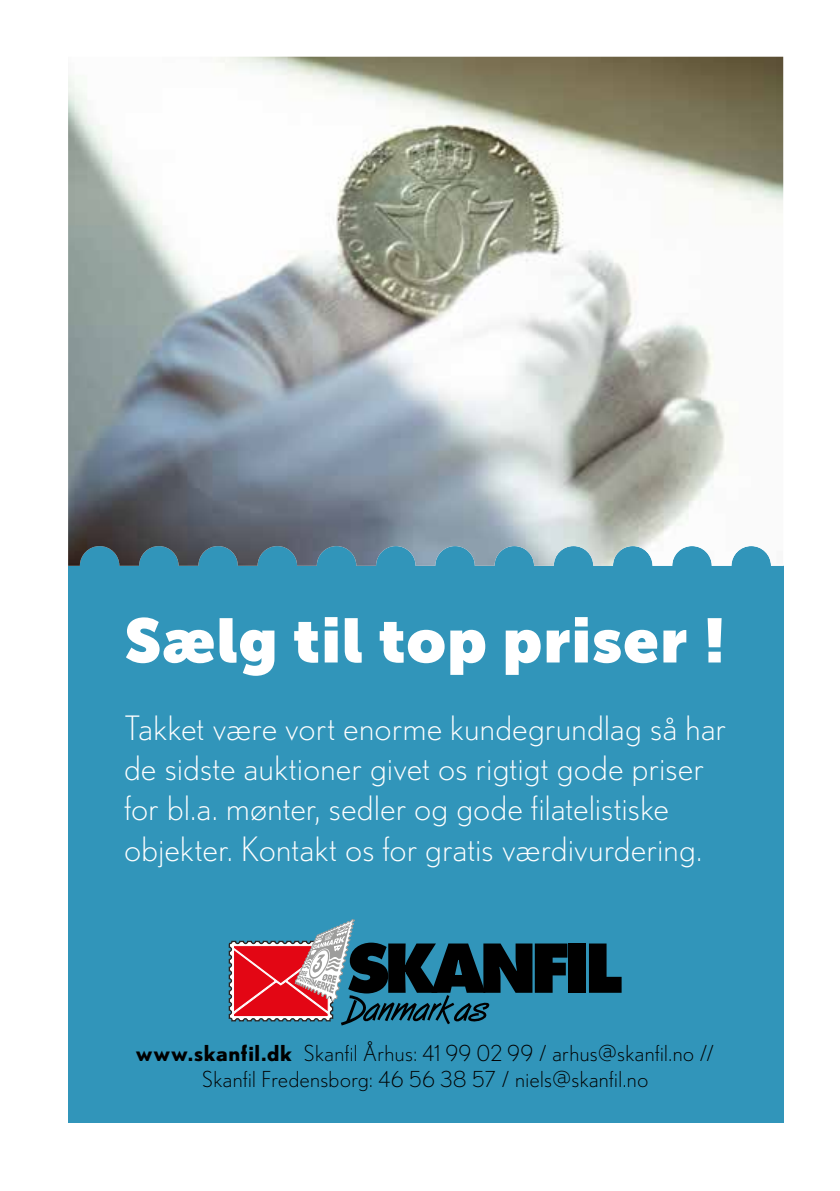
<style>
.page{position:relative;width:840px;height:1191px;background:#fff}
.page>*{position:absolute;margin:0;border:0;box-sizing:border-box;transform-origin:0 0}
.t1{font:900 62px "Museo Sans Display";letter-spacing:.025em;color:#fff}
.t2{font:300 33.6px/40.4px "Nobel";letter-spacing:.015em;color:#fff}
.t3{font:300 22px/26.4px "Nobel";letter-spacing:.02em;color:#000;text-align:center}
.t4{font:13.6px "Arial";letter-spacing:.01em;color:#000}
.s1{font-weight:700}
</style>
<div class="page">
<div style="left:68px;top:375px;width:714px;height:748px;background:#3195ba"></div>
<img style="left:68px;top:57px;width:714px;height:509px">
<div style="left:568px;top:943px;width:18px;height:49px;background:#000"></div>
<svg style="left:589px;top:943px;width:32px;height:49px"></svg>
<svg style="left:228px;top:919px;width:339px;height:107px"></svg>
<h1 class="t1" style="left:125px;top:605px;width:602px">Sælg til top priser !</h1>
<p class="t2" style="left:124px;top:707px;width:603px">Takket være vort enorme kundegrundlag så har de sidste auktioner givet os rigtigt gode priser for bl.a. mønter, sedler og gode filatelistiske objekter. Kontakt os for gratis værdivurdering.</p>
<p class="t3" style="left:136px;top:1039px;width:579px"><span class="s1">www.skanfil.dk</span> Skanfil Århus: 41 99 02 99 / arhus@skanfil.no //<br>Skanfil Fredensborg: 46 56 38 57 / niels@skanfil.no</p>
<p class="t4" style="left:348px;top:1042px;width:269px">Tlf. +45 46 56 38 57 - Fax. +45 46 56 39 80</p>
</div>
